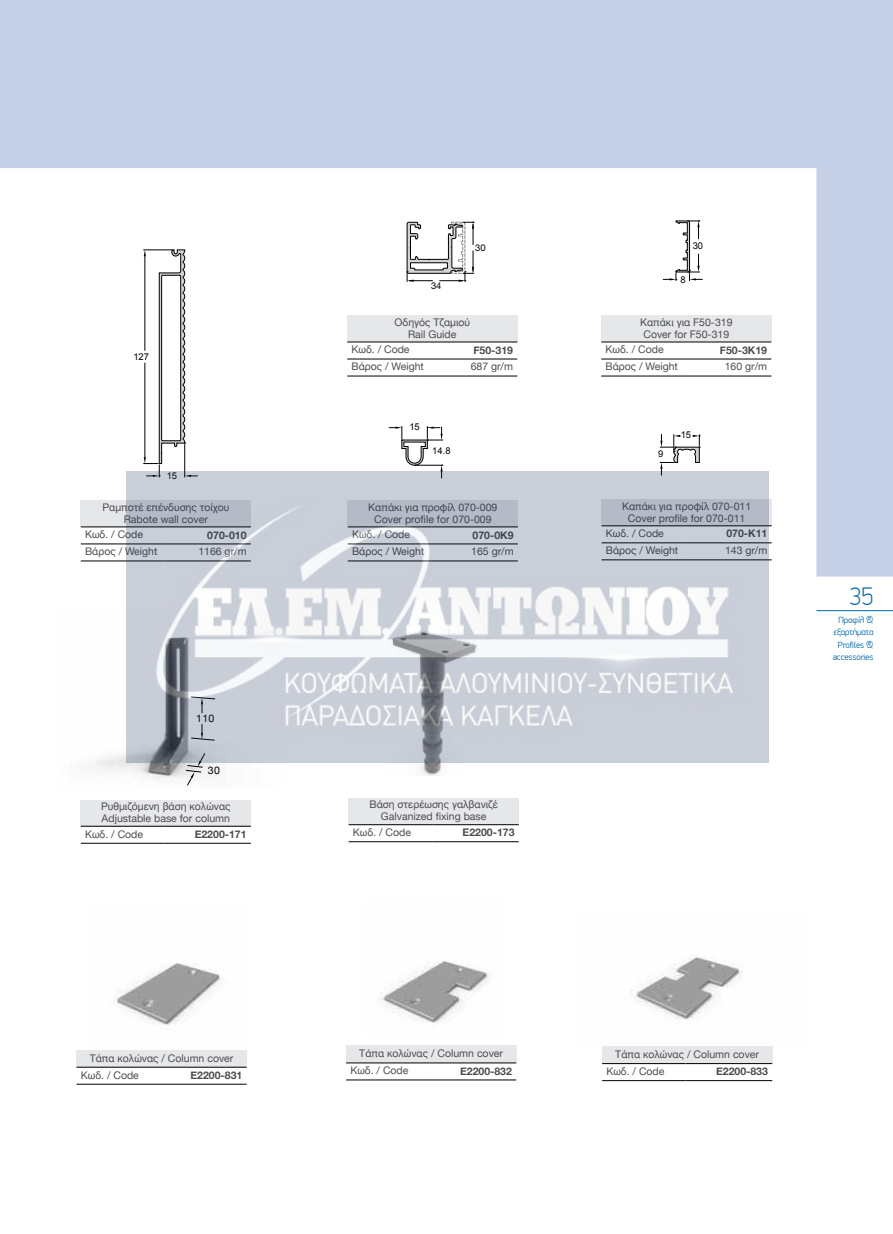
<style>
.page{position:relative;width:893px;height:1234px;background:#fff}
.page>*{position:absolute;margin:0;border:0;box-sizing:border-box;transform-origin:0 0}
.t1{font:100 25.5px "PF Din Display Pro";color:#0065a5}
.t2{font:10.5px/12px "Helvetica Neue";color:#4d4d4f;text-align:center}
.t3{font:700 10.5px "Helvetica Neue";color:#4d4d4f}
.t4{font:10.5px "Helvetica Neue";color:#000}
.t5{font:9.45px "Arial";color:#000}
.t6{font:9.3px "Helvetica Neue";color:#000}
.t7{font:300 9px/12px "PF Din Display Pro";letter-spacing:-.01em;color:#0065a5;text-align:center}
</style>
<div class="page">
<svg style="left:1px;top:0;width:892px;height:576px"></svg>
<svg style="left:0;top:0;width:1px;height:168px"></svg>
<hr style="left:816px;top:610px;width:77px;height:1px;background:#0065a5">
<img style="left:631px;top:957px;width:142px;height:91px">
<svg style="left:144px;top:249px;width:53px;height:222px"></svg>
<svg style="left:389px;top:426px;width:54px;height:45px"></svg>
<svg style="left:660px;top:434px;width:40px;height:37px"></svg>
<img style="left:116px;top:963px;width:104px;height:62px">
<img style="left:380px;top:961px;width:110px;height:65px">
<div style="left:81px;top:500px;width:170px;height:27px;background:#e6e7e8"></div>
<hr style="left:81px;top:543px;width:83px;height:1px;background:#000">
<hr style="left:81px;top:560px;width:83px;height:1px;background:#000">
<hr style="left:81px;top:526px;width:83px;height:1px;background:#000">
<div style="left:601px;top:315px;width:170px;height:27px;background:#e6e7e8"></div>
<hr style="left:601px;top:358px;width:84px;height:1px;background:#000">
<hr style="left:685px;top:358px;width:86px;height:1px;background:#000">
<hr style="left:601px;top:376px;width:84px;height:1px;background:#000">
<hr style="left:685px;top:376px;width:86px;height:1px;background:#000">
<hr style="left:601px;top:341px;width:84px;height:1px;background:#000">
<hr style="left:685px;top:341px;width:86px;height:1px;background:#000">
<div style="left:347px;top:315px;width:170px;height:27px;background:#e6e7e8"></div>
<hr style="left:347px;top:358px;width:84px;height:1px;background:#000">
<hr style="left:431px;top:358px;width:86px;height:1px;background:#000">
<hr style="left:347px;top:376px;width:84px;height:1px;background:#000">
<hr style="left:431px;top:376px;width:86px;height:1px;background:#000">
<hr style="left:347px;top:341px;width:84px;height:1px;background:#000">
<hr style="left:431px;top:341px;width:86px;height:1px;background:#000">
<svg style="left:768px;top:499px;width:4px;height:26px"></svg>
<hr style="left:685px;top:542px;width:87px;height:1px;background:#000">
<hr style="left:685px;top:559px;width:87px;height:1px;background:#000">
<hr style="left:685px;top:525px;width:87px;height:1px;background:#000">
<div style="left:81px;top:799px;width:170px;height:27px;background:#e6e7e8"></div>
<hr style="left:81px;top:842px;width:83px;height:1px;background:#000">
<hr style="left:164px;top:842px;width:87px;height:1px;background:#000">
<hr style="left:81px;top:825px;width:83px;height:1px;background:#000">
<hr style="left:164px;top:825px;width:87px;height:1px;background:#000">
<div style="left:77px;top:1049px;width:170px;height:17px;background:#e6e7e8"></div>
<hr style="left:77px;top:1083px;width:83px;height:1px;background:#000">
<hr style="left:160px;top:1083px;width:87px;height:1px;background:#000">
<hr style="left:77px;top:1066px;width:83px;height:1px;background:#000">
<hr style="left:160px;top:1066px;width:87px;height:1px;background:#000">
<div style="left:602px;top:1046px;width:170px;height:17px;background:#e6e7e8"></div>
<hr style="left:602px;top:1080px;width:84px;height:1px;background:#000">
<hr style="left:686px;top:1080px;width:86px;height:1px;background:#000">
<hr style="left:602px;top:1063px;width:84px;height:1px;background:#000">
<hr style="left:686px;top:1063px;width:86px;height:1px;background:#000">
<div style="left:346px;top:1045px;width:170px;height:17px;background:#e6e7e8"></div>
<hr style="left:346px;top:1079px;width:84px;height:1px;background:#000">
<hr style="left:430px;top:1079px;width:86px;height:1px;background:#000">
<hr style="left:346px;top:1062px;width:84px;height:1px;background:#000">
<hr style="left:430px;top:1062px;width:86px;height:1px;background:#000">
<img style="left:96px;top:754px;width:187px;height:32px">
<svg style="left:186px;top:762px;width:19px;height:23px"></svg>
<div style="left:349px;top:798px;width:170px;height:26px;background:#e6e7e8"></div>
<hr style="left:349px;top:841px;width:83px;height:1px;background:#000">
<hr style="left:432px;top:841px;width:87px;height:1px;background:#000">
<hr style="left:349px;top:824px;width:83px;height:1px;background:#000">
<hr style="left:432px;top:824px;width:87px;height:1px;background:#000">
<img style="left:383px;top:762px;width:99px;height:13px">
<svg style="left:663px;top:220px;width:39px;height:60px"></svg>
<svg style="left:406px;top:221px;width:68px;height:61px"></svg>
<img style="left:126px;top:471px;width:642px;height:291px">
<p class="t5" style="left:133px;top:350px;width:17px">127</p>
<p class="t5" style="left:167px;top:469px;width:12px">15</p>
<p class="t2" style="left:102px;top:501px;width:128px">Ραμποτέ επένδυσης τοίχου<br>Rabote wall cover</p>
<p class="t2" style="left:85px;top:529px;width:60px">Κωδ. / Code</p>
<p class="t3" style="left:207px;top:526px;width:41px">070-010</p>
<p class="t2" style="left:85px;top:546px;width:74px">Βάρος / Weight</p>
<p class="t2" style="left:198px;top:546px;width:50px">1166 gr/m</p>
<p class="t4" style="left:196px;top:711px;width:20px">110</p>
<p class="t4" style="left:208px;top:762px;width:13px">30</p>
<p class="t2" style="left:101px;top:800px;width:131px;text-align:left">Ρυθμιζόμενη βάση κολώνας<br>Adjustable base for column</p>
<p class="t2" style="left:85px;top:828px;width:60px">Κωδ. / Code</p>
<p class="t3" style="left:195px;top:825px;width:53px">E2200-171</p>
<p class="t2" style="left:81px;top:1049px;width:154px;line-height:17.1px;text-align:left;text-indent:9px">Τάπα κολώνας / Column cover<br>Κωδ. / Code</p>
<p class="t3" style="left:190px;top:1066px;width:53px">E2200-831</p>
<p class="t6" style="left:475px;top:241px;width:12px">30</p>
<p class="t5" style="left:693px;top:240px;width:12px">30</p>
<p class="t6" style="left:431px;top:279px;width:12px">34</p>
<p class="t5" style="left:680px;top:274px;width:7px">8</p>
<p class="t5" style="left:437px;top:313px;width:12px">15</p>
<p class="t2" style="left:395px;top:316px;width:77px">Οδηγός Τζαμιού<br>Rail Guide</p>
<p class="t2" style="left:351px;top:344px;width:60px">Κωδ. / Code</p>
<p class="t3" style="left:473px;top:341px;width:41px">F50-319</p>
<p class="t2" style="left:351px;top:361px;width:74px">Βάρος / Weight</p>
<p class="t2" style="left:471px;top:361px;width:44px">687 gr/m</p>
<p class="t2" style="left:640px;top:316px;width:94px">Καπάκι για F50-319<br>Cover for F50-319</p>
<p class="t2" style="left:605px;top:344px;width:60px">Κωδ. / Code</p>
<p class="t3" style="left:720px;top:341px;width:49px">F50-3K19</p>
<p class="t2" style="left:605px;top:361px;width:74px">Βάρος / Weight</p>
<p class="t2" style="left:725px;top:361px;width:44px">160 gr/m</p>
<p class="t5" style="left:409px;top:420px;width:12px">15</p>
<p class="t5" style="left:681px;top:429px;width:12px">15</p>
<p class="t5" style="left:432px;top:445px;width:20px">14.8</p>
<p class="t5" style="left:658px;top:448px;width:7px">9</p>
<p class="t2" style="left:368px;top:501px;width:131px">Καπάκι για προφίλ 070-009<br>Cover profile for 070-009</p>
<p class="t2" style="left:352px;top:529px;width:60px">Κωδ. / Code</p>
<p class="t3" style="left:473px;top:526px;width:43px">070-0K9</p>
<p class="t2" style="left:352px;top:546px;width:74px">Βάρος / Weight</p>
<p class="t2" style="left:471px;top:546px;width:44px">165 gr/m</p>
<p class="t2" style="left:622px;top:500px;width:131px">Καπάκι για προφίλ 070-011<br>Cover profile for 070-011</p>
<p class="t2" style="left:606px;top:528px;width:60px">Κωδ. / Code</p>
<p class="t3" style="left:726px;top:525px;width:43px">070-K11</p>
<p class="t2" style="left:606px;top:545px;width:74px">Βάρος / Weight</p>
<p class="t2" style="left:725px;top:545px;width:44px">143 gr/m</p>
<h1 class="t1" style="left:849px;top:581px;width:26px">35</h1>
<p class="t7" style="left:833px;top:614px;width:41px">Προφίλ &amp; εξαρτήματα</p>
<p class="t7" style="left:833px;top:639px;width:42px">Profiles &amp; accessories</p>
<p class="t2" style="left:370px;top:799px;width:130px">Βάση στερέωσης γαλβανιζέ<br>Galvanized fixing base</p>
<p class="t2" style="left:353px;top:826px;width:60px">Κωδ. / Code</p>
<p class="t3" style="left:463px;top:824px;width:53px">Ε2200-173</p>
<p class="t2" style="left:350px;top:1045px;width:154px;line-height:17.1px;text-align:left;text-indent:9px">Τάπα κολώνας / Column cover<br>Κωδ. / Code</p>
<p class="t3" style="left:460px;top:1062px;width:53px">E2200-832</p>
<p class="t2" style="left:606px;top:1045px;width:154px;line-height:17.1px;text-align:left;text-indent:9px">Τάπα κολώνας / Column cover<br>Κωδ. / Code</p>
<p class="t3" style="left:716px;top:1062px;width:53px">E2200-833</p>
</div>
